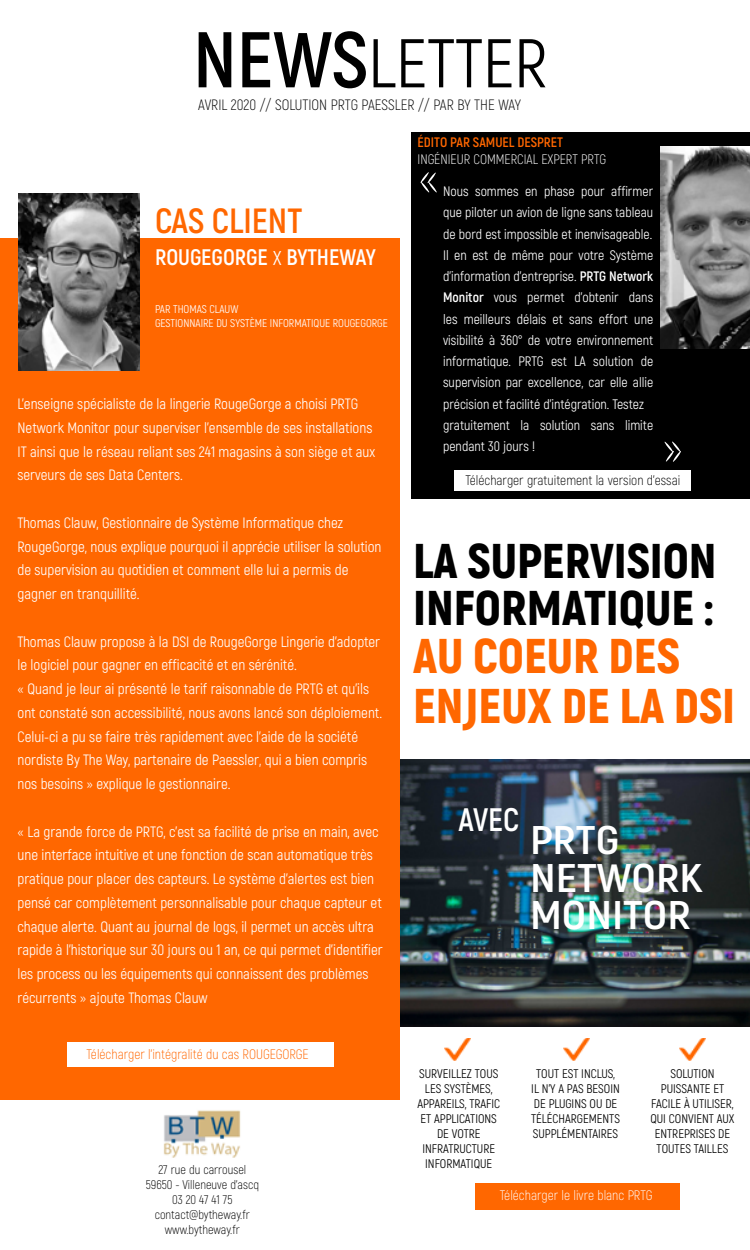
<style>
.page{position:relative;width:750px;height:1250px;background:#fff}
.page>*{position:absolute;margin:0;border:0;box-sizing:border-box;transform-origin:0 0}
.t1{font:68.75px "Akrobat";color:#000}
.t2{font:900 48.75px/47.5px "Akrobat";color:#000}
.t3{font:900 48.75px/50px "Akrobat";color:#ff6700}
.t4{font:700 40px/37.5px "Akrobat";color:#fff;scale:1.16 1}
.t5{font:700 35px "Akrobat";color:#ff6700}
.t6{font:700 32.5px "Akrobat";color:#fff}
.t7{font:700 22.5px "Akrobat";color:#fff}
.t8{font:15px/23.8px "Akrobat";color:#fff}
.t9{font:300 15px "Akrobat";color:#000}
.t10{font:13.75px/21.2px "Akrobat";color:#fff}
.t11{font:300 13.75px "Akrobat";color:#fff}
.t12{font:300 13.75px "Akrobat";color:#ff6700}
.t13{font:300 13.75px "Akrobat";color:#000}
.t14{font:700 13.75px "Akrobat";color:#ff6700}
.t15{font:12.5px/15px "Akrobat";color:#000;text-align:center}
.t16{font:300 12.5px/15px "Akrobat";color:#000;text-align:center}
.t17{font:11.25px/13.5px "Akrobat";color:#fff}
.s1{font-weight:700;font-size:78.75px}
.s2{font-weight:400;font-size:20px}
.s3{font-weight:700}
</style>
<div class="page">
<img style="left:399px;top:760px;width:351px;height:266px">
<div style="left:475px;top:1183px;width:205px;height:26px;background:#ff6700"></div>
<div style="left:0;top:239px;width:399px;height:861px;background:#ff6700"></div>
<div style="left:411px;top:133px;width:339px;height:366px;background:#000"></div>
<div style="left:67px;top:1042px;width:266px;height:25px;background:#fff"></div>
<img style="left:661px;top:146px;width:89px;height:203px">
<img style="left:444px;top:1038px;width:27px;height:23px">
<img style="left:563px;top:1038px;width:26px;height:23px">
<img style="left:679px;top:1038px;width:27px;height:23px">
<div style="left:454px;top:470px;width:237px;height:21px;background:#fff"></div>
<img style="left:19px;top:194px;width:121px;height:176px">
<svg style="left:420px;top:172px;width:17px;height:21px"></svg>
<svg style="left:664px;top:441px;width:17px;height:21px"></svg>
<img style="left:163px;top:1110px;width:78px;height:48px">
<h1 class="t1" style="left:193px;top:22px;width:356px"><span class="s1">NEWS</span>LETTER</h1>
<p class="t9" style="left:198px;top:95px;width:324px">AVRIL 2020 // SOLUTION PRTG PAESSLER // PAR BY THE WAY</p>
<p class="t14" style="left:418px;top:134px;width:147px">ÉDITO PAR SAMUEL DESPRET</p>
<p class="t11" style="left:418px;top:151px;width:190px">INGÉNIEUR COMMERCIAL EXPERT PRTG</p>
<h3 class="t5" style="left:155px;top:199px;width:149px">CAS CLIENT</h3>
<h3 class="t7" style="left:155px;top:244px;width:222px">ROUGEGORGE <span class="s2">X</span> BYTHEWAY</h3>
<p class="t17" style="left:155px;top:302px;width:234px">PAR THOMAS CLAUW<br>GESTIONNAIRE DU SYSTÈME INFORMATIQUE ROUGEGORGE</p>
<p class="t8" style="left:18px;top:392px;width:359px">L’enseigne spécialiste de la lingerie RougeGorge a choisi PRTG Network Monitor pour superviser l’ensemble de ses installations IT ainsi que le réseau reliant ses 241 magasins à son siège et aux serveurs de ses Data Centers.</p>
<p class="t8" style="left:18px;top:511px;width:366px">Thomas Clauw, Gestionnaire de Système Informatique chez RougeGorge, nous explique pourquoi il apprécie utiliser la solution de supervision au quotidien et comment elle lui a permis de gagner en tranquillité.</p>
<p class="t8" style="left:18px;top:630px;width:366px">Thomas Clauw propose à la DSI de RougeGorge Lingerie d’adopter le logiciel pour gagner en efficacité et en sérénité.<br>« Quand je leur ai présenté le tarif raisonnable de PRTG et qu’ils ont constaté son accessibilité, nous avons lancé son déploiement.<br>Celui-ci a pu se faire très rapidement avec l’aide de la société nordiste By The Way, partenaire de Paessler, qui a bien compris nos besoins » explique le gestionnaire.</p>
<p class="t8" style="left:18px;top:820px;width:367px">« La grande force de PRTG, c’est sa facilité de prise en main, avec une interface intuitive et une fonction de scan automatique très pratique pour placer des capteurs. Le système d’alertes est bien pensé car complètement personnalisable pour chaque capteur et chaque alerte. Quant au journal de logs, il permet un accès ultra rapide à l’historique sur 30 jours ou 1 an, ce qui permet d’identifier les process ou les équipements qui connaissent des problèmes récurrents » ajoute Thomas Clauw</p>
<p class="t12" style="left:86px;top:1046px;width:224px">Télécharger l’intégralité du cas ROUGEGORGE</p>
<p class="t16" style="left:146px;top:1162px;width:115px">27 rue du carrousel<br>59650 - Villeneuve d’ascq<br>03 20 47 41 75 contact@bytheway.fr www.bytheway.fr</p>
<p class="t10" style="left:443px;top:181px;width:212px">Nous sommes en phase pour affirmer que piloter un avion de ligne sans tableau de bord est impossible et inenvisageable.<br>Il en est de même pour votre Système d’information d’entreprise. <span class="s3">PRTG Network Monitor</span> vous permet d’obtenir dans les meilleurs délais et sans effort une visibilité à 360° de votre environnement informatique. PRTG est LA solution de supervision par excellence, car elle allie précision et facilité d’intégration. Testez gratuitement la solution sans limite pendant 30 jours !</p>
<p class="t13" style="left:465px;top:472px;width:216px">Télécharger gratuitement la version d’essai</p>
<h2 class="t2" style="left:413px;top:536px;width:305px">LA SUPERVISION<br>INFORMATIQUE :</h2>
<h2 class="t3" style="left:413px;top:630px;width:323px">AU COEUR DES<br>ENJEUX DE LA DSI</h2>
<h3 class="t6" style="left:458px;top:799px;width:62px">AVEC</h3>
<h3 class="t4" style="left:530px;top:822px;width:150px">PRTG<br>NETWORK<br>MONITOR</h3>
<p class="t15" style="left:417px;top:1066px;width:84px">SURVEILLEZ TOUS<br>LES SYSTÈMES,<br>APPAREILS, TRAFIC<br>ET APPLICATIONS<br>DE VOTRE<br>INFRATRUCTURE<br>INFORMATIQUE</p>
<p class="t15" style="left:531px;top:1066px;width:90px">TOUT EST INCLUS,<br>IL N’Y A PAS BESOIN<br>DE PLUGINS OU DE<br>TÉLÉCHARGEMENTS<br>SUPPLÉMENTAIRES</p>
<p class="t15" style="left:650px;top:1066px;width:86px">SOLUTION<br>PUISSANTE ET<br>FACILE À UTILISER,<br>QUI CONVIENT AUX<br>ENTREPRISES DE<br>TOUTES TAILLES</p>
<p class="t11" style="left:500px;top:1187px;width:154px">Télécharger le livre blanc PRTG</p>
</div>
